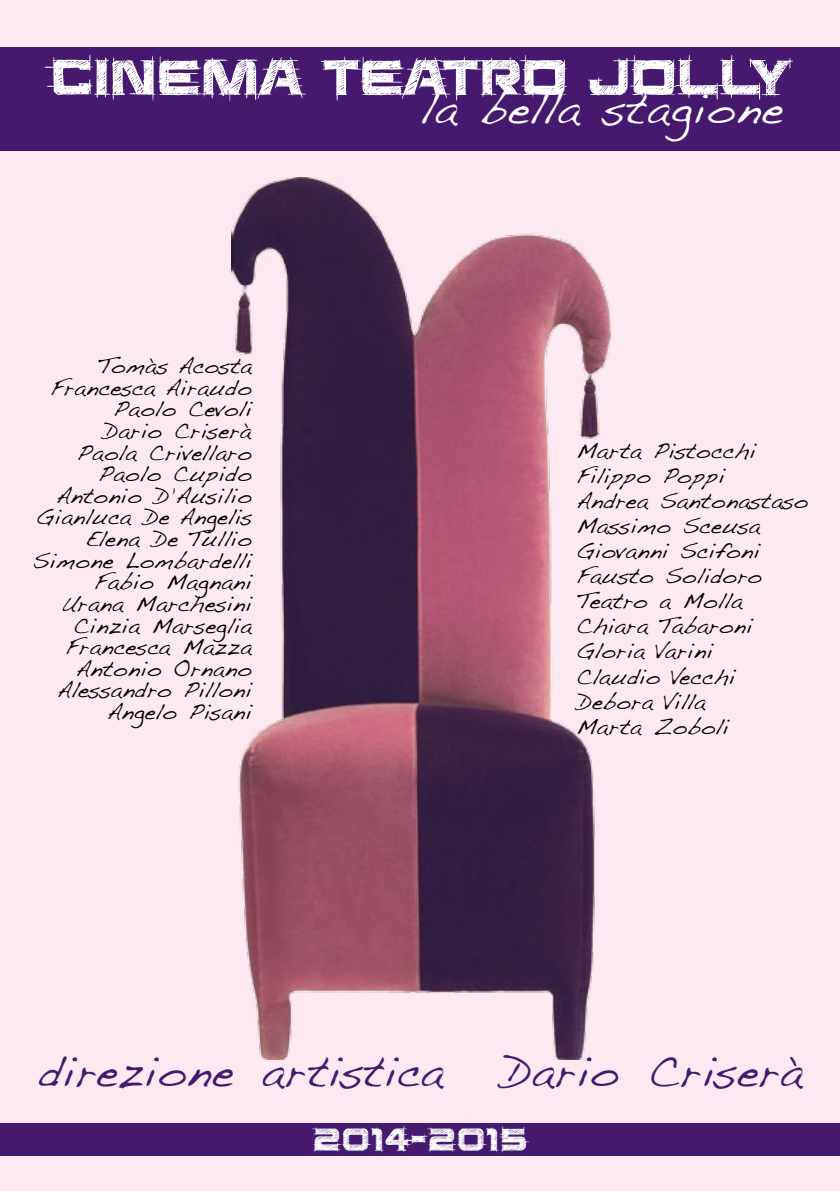
<style>
.page{position:relative;width:840px;height:1191px;background:#fff}
.page>*{position:absolute;margin:0;border:0;box-sizing:border-box;transform-origin:0 0}
.t1{font:57.8px "Saucer BB";color:#fff}
.t2{font:36px "Dakota";color:#45196e}
.t3{font:36px "Dakota";letter-spacing:.01em;color:#fff}
.t4{font:36px "Saucer BB";letter-spacing:.03em;color:#fff}
.t5{font:18px/21.6px "Dakota";color:#000;text-align:right}
</style>
<div class="page">
<div style="left:0;top:0;width:839px;height:1191px;background:#fde9f1"></div>
<div style="left:0;top:1123px;width:839px;height:32px;background:#45196e"></div>
<div style="left:0;top:47px;width:839px;height:104px;background:#45196e"></div>
<img style="left:231px;top:178px;width:379px;height:881px">
<h1 class="t1" style="left:51px;top:50px;width:739px">CINEMA TEATRO JOLLY</h1>
<h2 class="t3" style="left:420px;top:90px;width:364px">la bella stagione</h2>
<p class="t5" style="left:32px;top:356px;width:221px">Tomàs Acosta<br>Francesca Airaudo<br>Paolo Cevoli<br>Dario Criserà<br>Paola Crivellaro<br>Paolo Cupido<br>Antonio D’Ausilio<br>Gianluca De Angelis<br>Elena De Tullio<br>Simone Lombardelli<br>Fabio Magnani<br>Urana Marchesini<br>Cinzia Marseglia<br>Francesca Mazza<br>Antonio Ornano<br>Alessandro Pilloni<br>Angelo Pisani</p>
<p class="t5" style="left:575px;top:439px;width:234px;line-height:25.2px;text-align:left">Marta Pistocchi<br>Filippo Poppi<br>Andrea Santonastaso<br>Massimo Sceusa<br>Giovanni Scifoni<br>Fausto Solidoro<br>Teatro a Molla<br>Chiara Tabaroni<br>Gloria Varini<br>Claudio Vecchi<br>Debora Villa<br>Marta Zoboli</p>
<h2 class="t2" style="left:37px;top:1052px;width:407px">direzione artistica</h2>
<h2 class="t2" style="left:498px;top:1052px;width:306px">Dario Criserà</h2>
<h2 class="t4" style="left:312px;top:1122px;width:216px">2014-2015</h2>
</div>
